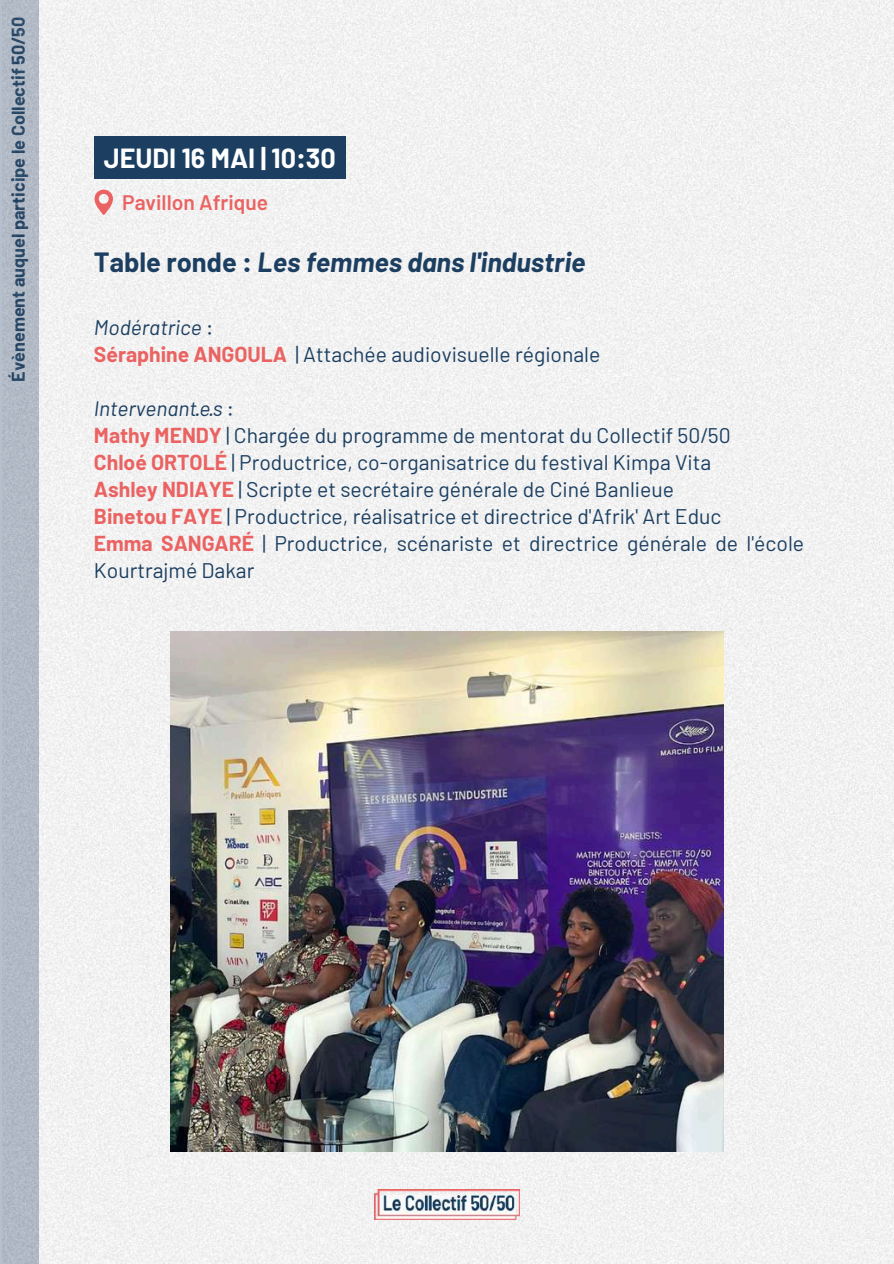
<style>
.page{position:relative;width:894px;height:1264px;background:#fff}
.page>*{position:absolute;margin:0;border:0;box-sizing:border-box;transform-origin:0 0}
.t1{font:italic 700 27.15px "Barlow";color:#1c3f61}
.t2{font:700 27px "Barlow";color:#fff}
.t3{font:21.15px/27px "Barlow";color:#1c3f61}
.t4{font:italic 21px "Barlow";color:#1c3f61}
.t5{font:600 21px "Barlow";color:#ea6362}
.t6{font:700 18px "Barlow";color:#1c3f61}
.s1{font-style:normal}
.s2{font-style:italic}
.s3{font-weight:700;color:#ea6362}
</style>
<div class="page">
<div style="left:0;top:0;width:39px;height:1263px;background:#b6c0cd"></div>
<img style="left:2px;top:0;width:891px;height:1263px">
<img style="left:375px;top:1189px;width:144px;height:30px">
<svg style="left:94px;top:190px;width:19px;height:25px"></svg>
<img style="left:170px;top:631px;width:553px;height:520px">
<div style="left:94px;top:136px;width:251px;height:43px;background:#1c3f61"></div>
<p class="t6" style="left:7px;top:382px;width:366px;rotate:-90deg">Évènement auquel participe le Collectif 50/50</p>
<p class="t2" style="left:104px;top:141px;width:233px">JEUDI 16 MAI | 10:30</p>
<p class="t5" style="left:122px;top:189px;width:147px">Pavillon Afrique</p>
<p class="t1" style="left:94px;top:245px;width:493px"><span class="s1">Table ronde :</span> Les femmes dans l'industrie</p>
<p class="t3" style="left:94px;top:313px;width:508px"><span class="s2">Modératrice</span> :<br><span class="s3">Séraphine ANGOULA</span> | Attachée audiovisuelle régionale</p>
<p class="t4" style="left:94px;top:395px;width:141px">Intervenant·e·s <span class="s1">:</span></p>
<p class="t3" style="left:94px;top:421px;width:711px"><span class="s3">Mathy MENDY</span> | Chargée du programme de mentorat du Collectif 50/50<br><span class="s3">Chloé ORTOLÉ</span> | Productrice, co-organisatrice du festival Kimpa Vita<br><span class="s3">Ashley NDIAYE</span> | Scripte et secrétaire générale de Ciné Banlieue<br><span class="s3">Binetou FAYE</span> | Productrice, réalisatrice et directrice d'Afrik' Art Educ<br><span class="s3">Emma SANGARÉ</span> | Productrice, scénariste et directrice générale de l'école Kourtrajmé Dakar</p>
</div>
